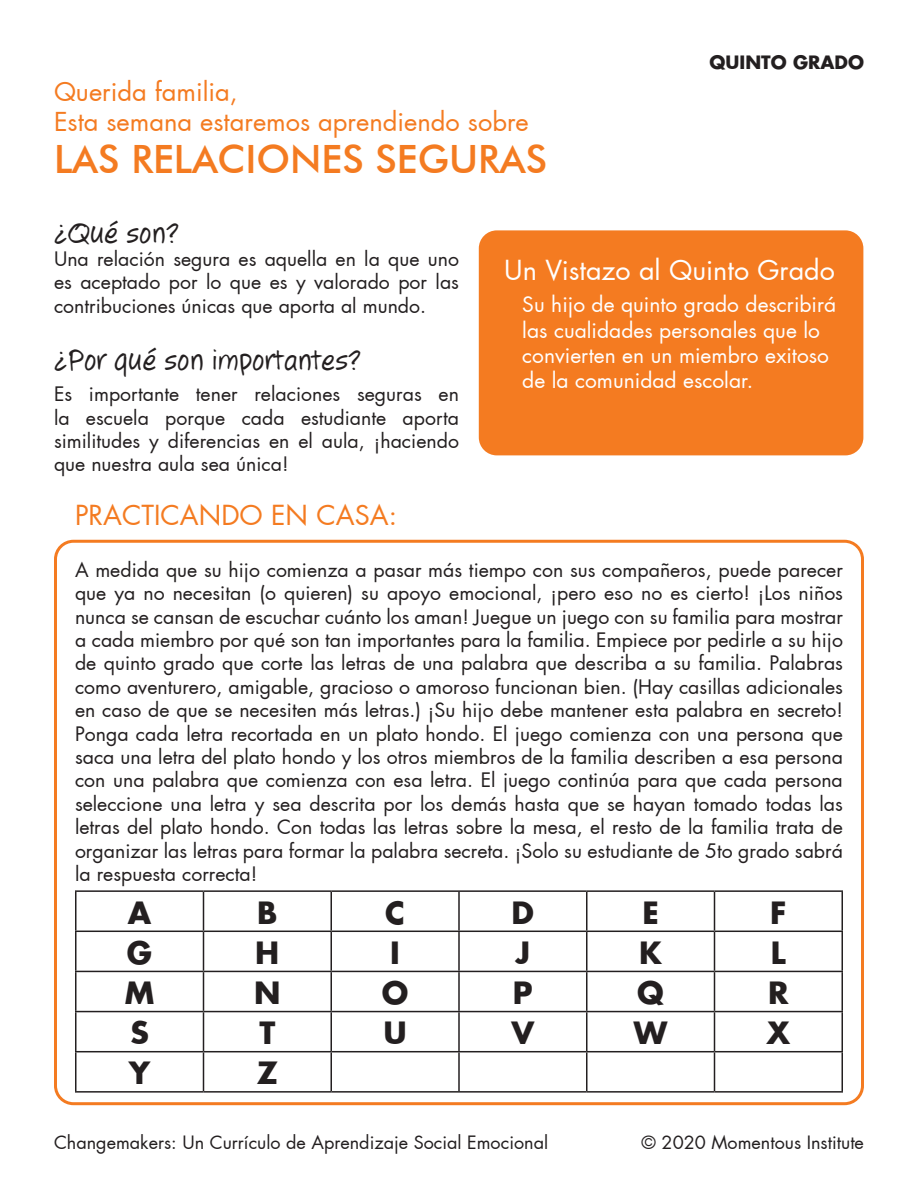
<style>
.page{position:relative;width:918px;height:1188px;background:#fff}
.page>*{position:absolute;margin:0;border:0;box-sizing:border-box;transform-origin:0 0}
.t1{font:500 39px "Futura BT";color:#f47b21}
.t2{font:30px "Jotting";color:#231f20}
.t3{font:700 30px "Futura";color:#231f20}
.t4{font:27px "Futura";color:#fff}
.t5{font:27px "Futura";color:#f47b21}
.t6{font:25.5px "Futura";color:#f47b21}
.t7{font:21px/25.2px "Futura";color:#fff}
.t8{font:19.5px/23.4px "Futura";color:#231f20;text-align:justify}
.t9{font:18px "Futura";color:#231f20}
.t10{font:700 18px "Futura";color:#231f20}
</style>
<div class="page">
<div style="left:479px;top:230px;width:384px;height:225px;background:#f47b21;border-radius:18px"></div>
<div style="left:54px;top:540px;width:810px;height:565px;border:3px solid #f47b21;border-radius:18px"></div>
<hr style="left:75px;top:890px;width:129px;height:2px;background:#231f20">
<hr style="left:75px;top:892px;width:1px;height:39px;background:#231f20">
<hr style="left:204px;top:890px;width:127px;height:2px;background:#231f20">
<hr style="left:203px;top:892px;width:1px;height:39px;background:#231f20">
<hr style="left:331px;top:890px;width:128px;height:2px;background:#231f20">
<hr style="left:330px;top:892px;width:2px;height:39px;background:#231f20">
<hr style="left:459px;top:890px;width:128px;height:2px;background:#231f20">
<hr style="left:458px;top:892px;width:2px;height:39px;background:#231f20">
<hr style="left:587px;top:890px;width:128px;height:2px;background:#231f20">
<hr style="left:586px;top:892px;width:2px;height:39px;background:#231f20">
<hr style="left:714px;top:890px;width:129px;height:2px;background:#231f20">
<hr style="left:714px;top:892px;width:1px;height:39px;background:#231f20">
<hr style="left:842px;top:892px;width:1px;height:39px;background:#231f20">
<hr style="left:75px;top:931px;width:129px;height:1px;background:#231f20">
<hr style="left:75px;top:932px;width:1px;height:39px;background:#231f20">
<hr style="left:204px;top:931px;width:127px;height:1px;background:#231f20">
<hr style="left:203px;top:932px;width:1px;height:39px;background:#231f20">
<hr style="left:331px;top:931px;width:128px;height:1px;background:#231f20">
<hr style="left:330px;top:932px;width:2px;height:39px;background:#231f20">
<hr style="left:459px;top:931px;width:128px;height:1px;background:#231f20">
<hr style="left:458px;top:932px;width:2px;height:39px;background:#231f20">
<hr style="left:587px;top:931px;width:128px;height:1px;background:#231f20">
<hr style="left:586px;top:932px;width:2px;height:39px;background:#231f20">
<hr style="left:714px;top:931px;width:129px;height:1px;background:#231f20">
<hr style="left:714px;top:932px;width:1px;height:39px;background:#231f20">
<hr style="left:842px;top:932px;width:1px;height:39px;background:#231f20">
<hr style="left:75px;top:971px;width:129px;height:1px;background:#231f20">
<hr style="left:75px;top:972px;width:1px;height:39px;background:#231f20">
<hr style="left:204px;top:971px;width:127px;height:1px;background:#231f20">
<hr style="left:203px;top:972px;width:1px;height:39px;background:#231f20">
<hr style="left:331px;top:971px;width:128px;height:1px;background:#231f20">
<hr style="left:330px;top:972px;width:2px;height:39px;background:#231f20">
<hr style="left:459px;top:971px;width:128px;height:1px;background:#231f20">
<hr style="left:458px;top:972px;width:2px;height:39px;background:#231f20">
<hr style="left:587px;top:971px;width:128px;height:1px;background:#231f20">
<hr style="left:586px;top:972px;width:2px;height:39px;background:#231f20">
<hr style="left:714px;top:971px;width:129px;height:1px;background:#231f20">
<hr style="left:714px;top:972px;width:1px;height:39px;background:#231f20">
<hr style="left:842px;top:972px;width:1px;height:39px;background:#231f20">
<hr style="left:75px;top:1011px;width:129px;height:1px;background:#231f20">
<hr style="left:75px;top:1012px;width:1px;height:39px;background:#231f20">
<hr style="left:204px;top:1011px;width:127px;height:1px;background:#231f20">
<hr style="left:203px;top:1012px;width:1px;height:39px;background:#231f20">
<hr style="left:331px;top:1011px;width:128px;height:1px;background:#231f20">
<hr style="left:330px;top:1012px;width:2px;height:39px;background:#231f20">
<hr style="left:459px;top:1011px;width:128px;height:1px;background:#231f20">
<hr style="left:458px;top:1012px;width:2px;height:39px;background:#231f20">
<hr style="left:587px;top:1011px;width:128px;height:1px;background:#231f20">
<hr style="left:586px;top:1012px;width:2px;height:39px;background:#231f20">
<hr style="left:714px;top:1011px;width:129px;height:1px;background:#231f20">
<hr style="left:714px;top:1012px;width:1px;height:39px;background:#231f20">
<hr style="left:842px;top:1012px;width:1px;height:39px;background:#231f20">
<hr style="left:75px;top:1051px;width:129px;height:1px;background:#231f20">
<hr style="left:75px;top:1052px;width:1px;height:39px;background:#231f20">
<hr style="left:204px;top:1051px;width:127px;height:1px;background:#231f20">
<hr style="left:203px;top:1052px;width:1px;height:39px;background:#231f20">
<hr style="left:331px;top:1051px;width:128px;height:1px;background:#231f20">
<hr style="left:330px;top:1052px;width:2px;height:39px;background:#231f20">
<hr style="left:459px;top:1051px;width:128px;height:1px;background:#231f20">
<hr style="left:458px;top:1052px;width:2px;height:39px;background:#231f20">
<hr style="left:587px;top:1051px;width:128px;height:1px;background:#231f20">
<hr style="left:586px;top:1052px;width:2px;height:39px;background:#231f20">
<hr style="left:714px;top:1051px;width:129px;height:1px;background:#231f20">
<hr style="left:714px;top:1052px;width:1px;height:39px;background:#231f20">
<hr style="left:842px;top:1052px;width:1px;height:39px;background:#231f20">
<hr style="left:75px;top:1091px;width:129px;height:2px;background:#231f20">
<hr style="left:204px;top:1091px;width:127px;height:2px;background:#231f20">
<hr style="left:331px;top:1091px;width:128px;height:2px;background:#231f20">
<hr style="left:459px;top:1091px;width:128px;height:2px;background:#231f20">
<hr style="left:587px;top:1091px;width:128px;height:2px;background:#231f20">
<hr style="left:714px;top:1091px;width:129px;height:2px;background:#231f20">
<p class="t6" style="left:54px;top:75px;width:185px">Querida familia,</p>
<p class="t6" style="left:54px;top:106px;width:476px">Esta semana estaremos aprendiendo sobre</p>
<p class="t1" style="left:54px;top:135px;width:495px">LAS RELACIONES SEGURAS</p>
<p class="t10" style="left:710px;top:50px;width:156px">QUINTO GRADO</p>
<p class="t2" style="left:54px;top:215px;width:126px">¿Qué son?</p>
<p class="t8" style="left:54px;top:247px;width:407px">Una relación segura es aquella en la que uno es aceptado por lo que es y valorado por las contribuciones únicas que aporta al mundo.</p>
<p class="t2" style="left:54px;top:343px;width:309px">¿Por qué son importantes?</p>
<p class="t8" style="left:54px;top:383px;width:406px">Es importante tener relaciones seguras en la escuela porque cada estudiante aporta similitudes y diferencias en el aula, ¡haciendo que nuestra aula sea única!</p>
<p class="t5" style="left:75px;top:497px;width:324px">PRACTICANDO EN CASA:</p>
<p class="t4" style="left:504px;top:253px;width:332px">Un Vistazo al Quinto Grado</p>
<p class="t7" style="left:522px;top:292px;width:315px">Su hijo de quinto grado describirá las cualidades personales que lo convierten en un miembro exitoso de la comunidad escolar.</p>
<p class="t8" style="left:75px;top:558px;width:770px">A medida que su hijo comienza a pasar más tiempo con sus compañeros, puede parecer que ya no necesitan (o quieren) su apoyo emocional, ¡pero eso no es cierto! ¡Los niños nunca se cansan de escuchar cuánto los aman! Juegue un juego con su familia para mostrar a cada miembro por qué son tan importantes para la familia. Empiece por pedirle a su hijo de quinto grado que corte las letras de una palabra que describa a su familia. Palabras como aventurero, amigable, gracioso o amoroso funcionan bien. (Hay casillas adicionales en caso de que se necesiten más letras.) ¡Su hijo debe mantener esta palabra en secreto!<br>Ponga cada letra recortada en un plato hondo. El juego comienza con una persona que saca una letra del plato hondo y los otros miembros de la familia describen a esa persona con una palabra que comienza con esa letra. El juego continúa para que cada persona seleccione una letra y sea descrita por los demás hasta que se hayan tomado todas las letras del plato hondo. Con todas las letras sobre la mesa, el resto de la familia trata de organizar las letras para formar la palabra secreta. ¡Solo su estudiante de 5to grado sabrá la respuesta correcta!</p>
<p class="t3" style="left:128px;top:892px;width:25px">A</p>
<p class="t3" style="left:257px;top:892px;width:22px">B</p>
<p class="t3" style="left:385px;top:892px;width:21px">C</p>
<p class="t3" style="left:512px;top:892px;width:24px">D</p>
<p class="t3" style="left:642px;top:892px;width:18px">E</p>
<p class="t3" style="left:770px;top:892px;width:18px">F</p>
<p class="t3" style="left:127px;top:932px;width:27px">G</p>
<p class="t3" style="left:255px;top:932px;width:26px">H</p>
<p class="t3" style="left:390px;top:932px;width:11px">I</p>
<p class="t3" style="left:516px;top:932px;width:16px">J</p>
<p class="t3" style="left:639px;top:932px;width:24px">K</p>
<p class="t3" style="left:771px;top:932px;width:16px">L</p>
<p class="t3" style="left:125px;top:972px;width:31px">M</p>
<p class="t3" style="left:254px;top:972px;width:28px">N</p>
<p class="t3" style="left:382px;top:972px;width:28px">O</p>
<p class="t3" style="left:513px;top:972px;width:21px">P</p>
<p class="t3" style="left:637px;top:972px;width:28px">Q</p>
<p class="t3" style="left:768px;top:972px;width:22px">R</p>
<p class="t3" style="left:130px;top:1012px;width:20px">S</p>
<p class="t3" style="left:259px;top:1012px;width:17px">T</p>
<p class="t3" style="left:383px;top:1012px;width:25px">U</p>
<p class="t3" style="left:511px;top:1012px;width:24px">V</p>
<p class="t3" style="left:634px;top:1012px;width:35px">W</p>
<p class="t3" style="left:767px;top:1012px;width:25px">X</p>
<p class="t3" style="left:129px;top:1052px;width:23px">Y</p>
<p class="t3" style="left:257px;top:1052px;width:23px">Z</p>
<p class="t9" style="left:54px;top:1131px;width:496px">Changemakers: Un Currículo de Aprendizaje Social Emocional</p>
<p class="t9" style="left:642px;top:1131px;width:224px">© 2020 Momentous Institute</p>
</div>
